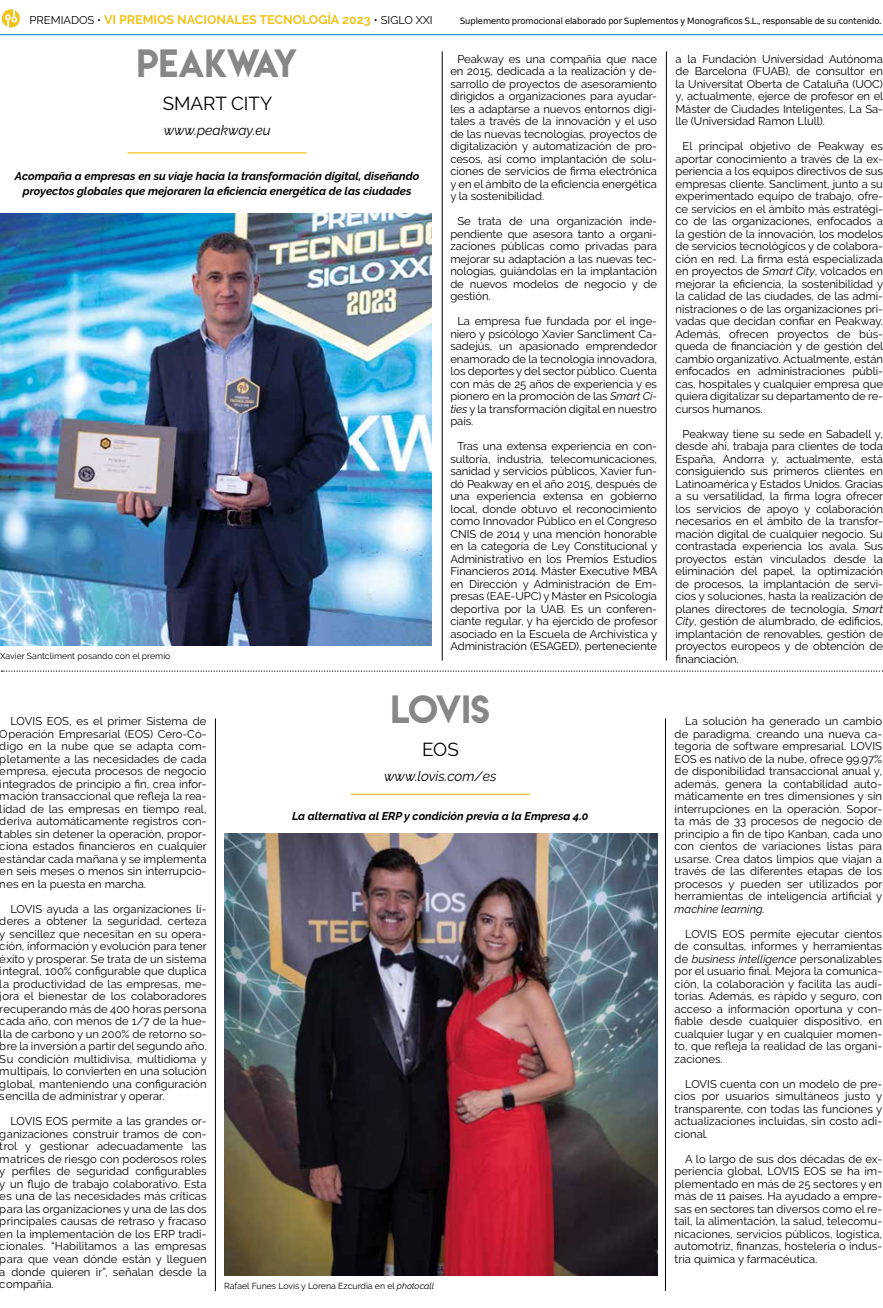
<style>
.page{position:relative;width:883px;height:1308px;background:#fff}
.page>*{position:absolute;margin:0;border:0;box-sizing:border-box;transform-origin:0 0}
.t1{font:35px "Lemon Milk";letter-spacing:-.01em;color:#878787}
.t2{font:18.75px "Raleway";color:#000}
.t3{font:italic 13.75px "Raleway";color:#000}
.t4{font:700 12.5px "Raleway";color:#f1c31f}
.t5{font:11.25px/12.5px "Raleway";letter-spacing:-.005em;color:#000;text-align:justify}
.t6{font:italic 700 11.25px/15px "Raleway";color:#000;text-align:center}
.t7{font:italic 11.25px "Raleway";letter-spacing:.005em;color:#000}
.t8{font:8.75px "Virus DejaVu Sans";color:#000}
.t9{font:8.75px "Raleway";color:#000}
.s1{font-weight:400;font-size:11.25px;color:#000}
.s2{font-style:italic}
</style>
<div class="page">
<hr style="left:0;top:34px;width:882px;height:1px;background:#0082c2">
<svg style="left:1px;top:9px;width:19px;height:19px"></svg>
<svg style="left:1px;top:670px;width:882px;height:1px"></svg>
<img style="left:224px;top:834px;width:433px;height:441px">
<hr style="left:215px;top:718px;width:1px;height:572px;background:#000">
<hr style="left:665px;top:718px;width:1px;height:572px;background:#000">
<hr style="left:351px;top:793px;width:178px;height:2px;background:#f1c31f">
<img style="left:1px;top:213px;width:430px;height:433px">
<hr style="left:666px;top:51px;width:1px;height:609px;background:#000">
<hr style="left:442px;top:51px;width:1px;height:609px;background:#000">
<hr style="left:128px;top:152px;width:178px;height:1px;background:#f1c31f">
<p class="t4" style="left:30px;top:13px;width:404px"><span class="s1">PREMIADOS •</span> VI PREMIOS NACIONALES TECNOLOGÍA 2023 <span class="s1">• SIGLO XXI</span></p>
<p class="t8" style="left:460px;top:13px;width:422px">Suplemento promocional elaborado por Suplementos y Monograficos S.L., responsable de su contenido.</p>
<h1 class="t1" style="left:137px;top:38px;width:162px">PEAKWAY</h1>
<h2 class="t2" style="left:163px;top:92px;width:111px">SMART CITY</h2>
<p class="t3" style="left:164px;top:122px;width:108px">www.peakway.eu</p>
<p class="t6" style="left:15px;top:169px;width:406px">Acompaña a empresas en su viaje hacia la transformación digital, diseñando proyectos globales que mejoraren la eficiencia energética de las ciudades</p>
<p class="t9" style="left:0;top:650px;width:172px">Xavier Santcliment posando con el premio</p>
<p class="t5" style="left:450px;top:52px;width:208px;text-indent:7px">Peakway es una compañía que nace en 2015, dedicada a la realización y de&shy;sarrollo de proyectos de asesoramiento dirigidos a organizaciones para ayudar&shy;les a adaptarse a nuevos entornos digi&shy;tales a través de la innovación y el uso de las nuevas tecnologías, proyectos de digitalización y automatización de pro&shy;cesos, así como implantación de solu&shy;ciones de servicios de firma electrónica y en el ámbito de la eficiencia energética y la sostenibilidad.</p>
<p class="t5" style="left:450px;top:215px;width:208px;text-indent:7px">Se trata de una organización inde&shy;pendiente que asesora tanto a organi&shy;zaciones públicas como privadas para mejorar su adaptación a las nuevas tec&shy;nologías, guiándolas en la implantación de nuevos modelos de negocio y de gestión.</p>
<p class="t5" style="left:450px;top:315px;width:208px;text-indent:7px">La empresa fue fundada por el inge&shy;niero y psicólogo Xavier Sancliment Ca&shy;sadejús, un apasionado emprendedor enamorado de la tecnología innovadora, los deportes y del sector público. Cuenta con más de 25 años de experiencia y es pionero en la promoción de las <span class="s2">Smart Ci&shy;ties</span> y la transformación digital en nuestro país.</p>
<p class="t5" style="left:450px;top:440px;width:208px;text-align:center">Tras una extensa experiencia en con&shy;sultoría, industria, telecomunicaciones, sanidad y servicios públicos, Xavier fun&shy;dó Peakway en el año 2015, después de una experiencia extensa en gobierno local, donde obtuvo el reconocimiento como Innovador Público en el Congreso CNIS de 2014 y una mención honorable en la categoría de Ley Constitucional y Administrativo en los Premios Estudios Financieros 2014. Máster Executive MBA en Dirección y Administración de Em&shy;presas (EAE-UPC) y Máster en Psicología deportiva por la UAB. Es un conferen&shy;ciante regular, y ha ejercido de profesor asociado en la Escuela de Archivística y Administración (ESAGED), perteneciente</p>
<p class="t5" style="left:0;top:715px;width:208px;text-indent:11px">LOVIS EOS, es el primer Sistema de Operación Empresarial (EOS) Cero-Có&shy;digo en la nube que se adapta com&shy;pletamente a las necesidades de cada empresa, ejecuta procesos de negocio integrados de principio a fin, crea infor&shy;mación transaccional que refleja la rea&shy;lidad de las empresas en tiempo real, deriva automáticamente registros con&shy;tables sin detener la operación, propor&shy;ciona estados financieros en cualquier estándar cada mañana y se implementa en seis meses o menos sin interrupcio&shy;nes en la puesta en marcha.</p>
<p class="t5" style="left:0;top:902px;width:208px;text-indent:11px">LOVIS ayuda a las organizaciones lí&shy;deres a obtener la seguridad, certeza y sencillez que necesitan en su opera&shy;ción, información y evolución para tener éxito y prosperar. Se trata de un sistema integral, 100% configurable que duplica la productividad de las empresas, me&shy;jora el bienestar de los colaboradores recuperando más de 400 horas persona cada año, con menos de 1/7 de la hue&shy;lla de carbono y un 200% de retorno so&shy;bre la inversión a partir del segundo año.<br>Su condición multidivisa, multidioma y multipaís, lo convierten en una solución global, manteniendo una configuración sencilla de administrar y operar.</p>
<p class="t5" style="left:0;top:1115px;width:208px;text-indent:11px">LOVIS EOS permite a las grandes or&shy;ganizaciones construir tramos de con&shy;trol y gestionar adecuadamente las matrices de riesgo con poderosos roles y perfiles de seguridad configurables y un flujo de trabajo colaborativo. Esta es una de las necesidades más críticas para las organizaciones y una de las dos principales causas de retraso y fracaso en la implementación de los ERP tradi&shy;cionales. “Habilitamos a las empresas para que vean dónde están y lleguen a donde quieren ir”, señalan desde la compañía.</p>
<h1 class="t1" style="left:391px;top:684px;width:100px">LOVIS</h1>
<h2 class="t2" style="left:422px;top:738px;width:38px">EOS</h2>
<p class="t3" style="left:384px;top:768px;width:114px">www.lovis.com/es</p>
<p class="t6" style="left:292px;top:808px;width:298px">La alternativa al ERP y condición previa a la Empresa 4.0</p>
<p class="t9" style="left:224px;top:1280px;width:211px">Rafael Funes Lovis y Lorena Ezcurdia en el <span class="s2">photocall</span></p>
<p class="t5" style="left:675px;top:52px;width:209px">a la Fundación Universidad Autónoma de Barcelona (FUAB), de consultor en la Universitat Oberta de Cataluña (UOC) y, actualmente, ejerce de profesor en el Máster de Ciudades Inteligentes, La Sa&shy;lle (Universidad Ramon Llull).</p>
<p class="t5" style="left:675px;top:140px;width:209px;text-indent:7px">El principal objetivo de Peakway es aportar conocimiento a través de la ex&shy;periencia a los equipos directivos de sus empresas cliente. Sancliment, junto a su experimentado equipo de trabajo, ofre&shy;ce servicios en el ámbito más estratégi&shy;co de las organizaciones, enfocados a la gestión de la innovación, los modelos de servicios tecnológicos y de colabora&shy;ción en red. La firma está especializada en proyectos de <span class="s2">Smart City</span>, volcados en mejorar la eficiencia, la sostenibilidad y la calidad de las ciudades, de las admi&shy;nistraciones o de las organizaciones pri&shy;vadas que decidan confiar en Peakway.<br>Además, ofrecen proyectos de bús&shy;queda de financiación y de gestión del cambio organizativo. Actualmente, están enfocados en administraciones públi&shy;cas, hospitales y cualquier empresa que quiera digitalizar su departamento de re&shy;cursos humanos.</p>
<p class="t5" style="left:675px;top:427px;width:209px;text-indent:7px">Peakway tiene su sede en Sabadell y, desde ahí, trabaja para clientes de toda España, Andorra y, actualmente, está consiguiendo sus primeros clientes en Latinoamérica y Estados Unidos. Gracias a su versatilidad, la firma logra ofrecer los servicios de apoyo y colaboración necesarios en el ámbito de la transfor&shy;mación digital de cualquier negocio. Su contrastada experiencia los avala. Sus proyectos están vinculados desde la eliminación del papel, la optimización de procesos, la implantación de servi&shy;cios y soluciones, hasta la realización de planes directores de tecnología, <span class="s2">Smart City</span>, gestión de alumbrado, de edificios, implantación de renovables, gestión de proyectos europeos y de obtención de financiación.</p>
<p class="t5" style="left:674px;top:715px;width:209px;text-indent:11px">La solución ha generado un cambio de paradigma, creando una nueva ca&shy;tegoría de software empresarial. LOVIS EOS es nativo de la nube, ofrece 99.97% de disponibilidad transaccional anual y, además, genera la contabilidad auto&shy;máticamente en tres dimensiones y sin interrupciones en la operación. Sopor&shy;ta más de 33 procesos de negocio de principio a fin de tipo Kanban, cada uno con cientos de variaciones listas para usarse. Crea datos limpios que viajan a través de las diferentes etapas de los procesos y pueden ser utilizados por herramientas de inteligencia artificial y</p>
<p class="t7" style="left:674px;top:902px;width:92px">machine learning.</p>
<p class="t5" style="left:674px;top:927px;width:209px;text-indent:11px">LOVIS EOS permite ejecutar cientos de consultas, informes y herramientas de <span class="s2">business intelligence</span> personalizables por el usuario final. Mejora la comunica&shy;ción, la colaboración y facilita las audi&shy;torías. Además, es rápido y seguro, con acceso a información oportuna y con&shy;fiable desde cualquier dispositivo, en cualquier lugar y en cualquier momen&shy;to, que refleja la realidad de las organi&shy;zaciones.</p>
<p class="t5" style="left:674px;top:1077px;width:209px;text-indent:11px">LOVIS cuenta con un modelo de pre&shy;cios por usuarios simultáneos justo y transparente, con todas las funciones y actualizaciones incluidas, sin costo adi&shy;cional.</p>
<p class="t5" style="left:674px;top:1152px;width:209px;text-indent:11px">A lo largo de sus dos décadas de ex&shy;periencia global, LOVIS EOS se ha im&shy;plementado en más de 25 sectores y en más de 11 países. Ha ayudado a empre&shy;sas en sectores tan diversos como el re&shy;tail, la alimentación, la salud, telecomu&shy;nicaciones, servicios públicos, logística, automotriz, finanzas, hostelería o indus&shy;tria química y farmacéutica.</p>
</div>
